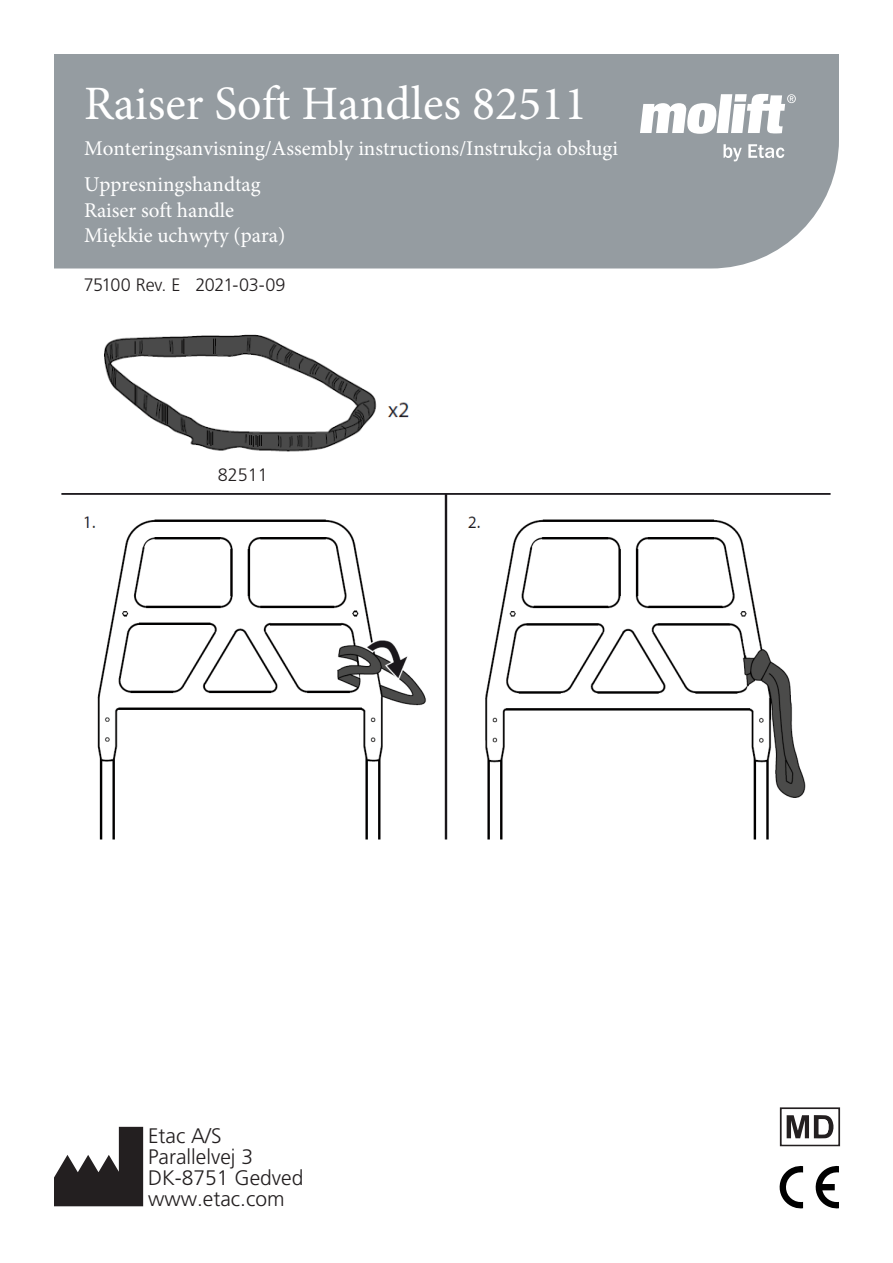
<style>
.page{position:relative;width:893px;height:1263px;background:#fff}
.page>*{position:absolute;margin:0;border:0;box-sizing:border-box;transform-origin:0 0}
.t1{font:48px "Minion Pro";color:#fff}
.t2{font:21px/36px "Minion Pro";color:#fff}
.t3{font:300 21px "Frutiger LT Pro";color:#231f20}
.Body_text{font:300 18px "Frutiger LT Pro";letter-spacing:-.03em;color:#231f20}
.Body_text-2{font:300 18px "Frutiger LT Pro";letter-spacing:-.01em;color:#231f20}
</style>
<div class="page">
<div style="left:54px;top:54px;width:785px;height:214px;background:#959ca1"></div>
<svg style="left:815px;top:1166px;width:24px;height:43px"></svg>
<svg style="left:779px;top:1166px;width:24px;height:43px"></svg>
<svg style="left:640px;top:94px;width:156px;height:40px"></svg>
<svg style="left:723px;top:144px;width:19px;height:17px"></svg>
<svg style="left:748px;top:144px;width:36px;height:14px"></svg>
<svg style="left:780px;top:1107px;width:60px;height:39px"></svg>
<img style="left:104px;top:334px;width:305px;height:118px">
<img style="left:61px;top:493px;width:770px;height:347px">
<svg style="left:54px;top:1127px;width:89px;height:79px"></svg>
<p class="t1" style="left:84px;top:71px;width:505px">Raiser Soft Handles 82511</p>
<p class="t2" style="left:84px;top:131px;width:535px">Monteringsanvisning/Assembly instructions/Instrukcja obsługi<br>Uppresningshandtag</p>
<p class="t2" style="left:84px;top:197px;width:203px;line-height:25.2px">Raiser soft handle<br>Miękkie uchwyty (para)</p>
<p class="Body_text" style="left:84px;top:274px;width:203px">75100 Rev. E 2021-03-09</p>
<p class="Body_text-2" style="left:218px;top:465px;width:52px">82511</p>
<p class="t3" style="left:148px;top:1124px;width:75px">Etac A/S</p>
<p class="t3" style="left:148px;top:1145px;width:106px">Parallelvej 3</p>
<p class="t3" style="left:148px;top:1166px;width:157px">DK-8751 Gedved</p>
<p class="t3" style="left:148px;top:1187px;width:138px">www.etac.com</p>
</div>
